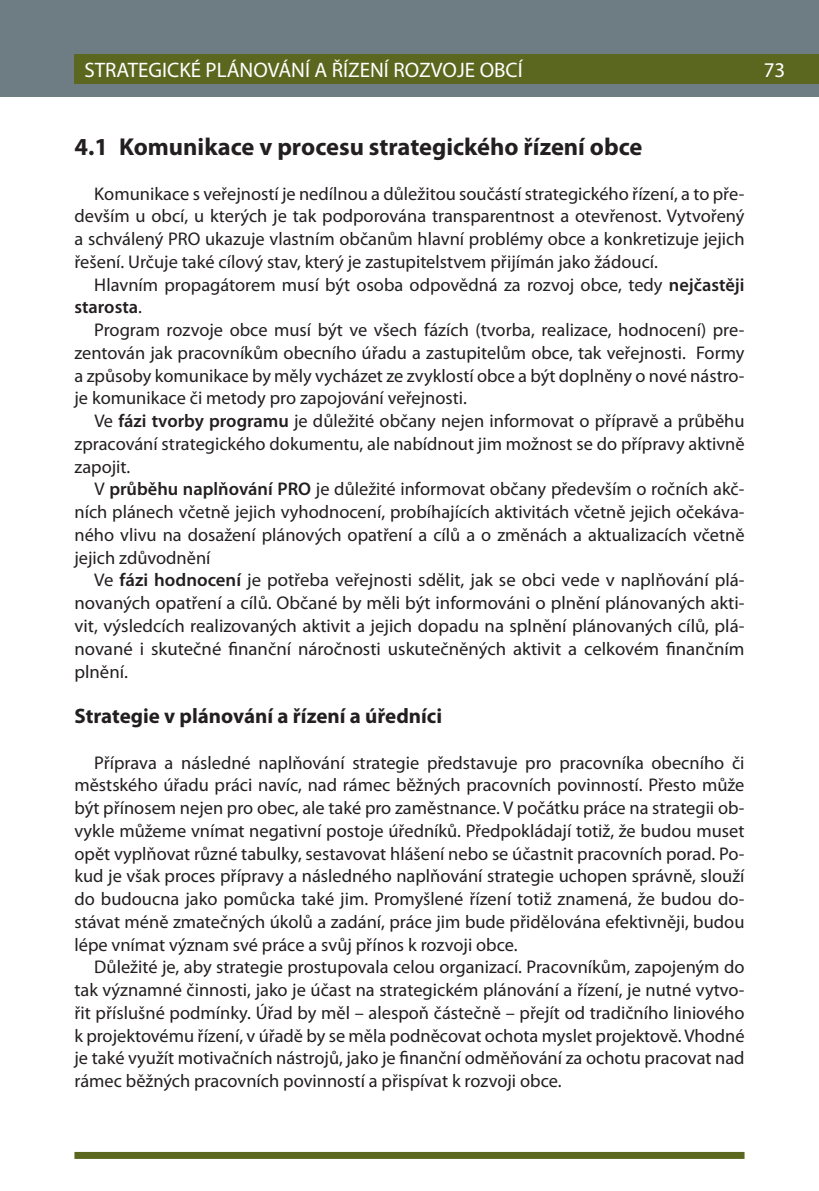
<style>
.page{position:relative;width:819px;height:1191px;background:#fff}
.page>*{position:absolute;margin:0;border:0;box-sizing:border-box;transform-origin:0 0}
.t1{font:700 24.5px "Myriad Pro";color:#231f20}
.t2{font:21px "Myriad Pro";color:#fff}
.t3{font:700 21px "Myriad Pro";color:#231f20}
.t4{font:18.38px/22.8px "Myriad Pro";color:#231f20;text-align:justify}
.s1{font-weight:600}
</style>
<div class="page">
<div style="left:0;top:0;width:819px;height:96px;background:#6e7d84"></div>
<div style="left:74px;top:1152px;width:670px;height:7px;background:#5b671e"></div>
<div style="left:74px;top:54px;width:745px;height:30px;background:#5b671e"></div>
<p class="t2" style="left:84px;top:57px;width:440px">STRATEGICKÉ PLÁNOVÁNÍ A ŘÍZENÍ ROZVOJE OBCÍ</p>
<p class="t2" style="left:763px;top:57px;width:23px">73</p>
<h1 class="t1" style="left:74px;top:130px;width:569px">4.1 Komunikace v procesu strategického řízení obce</h1>
<p class="t4" style="left:74px;top:182px;width:671px;text-indent:20px">Komunikace s veřejností je nedílnou a důležitou součástí strategického řízení, a to pře&shy;devším u obcí, u kterých je tak podporována transparentnost a otevřenost. Vytvořený a schválený PRO ukazuje vlastním občanům hlavní problémy obce a konkretizuje jejich řešení. Určuje také cílový stav, který je zastupitelstvem přijímán jako žádoucí.</p>
<p class="t4" style="left:74px;top:273px;width:671px;text-indent:20px">Hlavním propagátorem musí být osoba odpovědná za rozvoj obce, tedy <span class="s1">nejčastěji starosta</span>.</p>
<p class="t4" style="left:74px;top:318px;width:671px;text-indent:20px">Program rozvoje obce musí být ve všech fázích (tvorba, realizace, hodnocení) pre&shy;zentován jak pracovníkům obecního úřadu a zastupitelům obce, tak veřejnosti. Formy a způsoby komunikace by měly vycházet ze zvyklostí obce a být doplněny o nové nástro&shy;je komunikace či metody pro zapojování veřejnosti.</p>
<p class="t4" style="left:74px;top:409px;width:671px;text-indent:20px">Ve <span class="s1">fázi tvorby programu</span> je důležité občany nejen informovat o přípravě a průběhu zpracování strategického dokumentu, ale nabídnout jim možnost se do přípravy aktivně zapojit.</p>
<p class="t4" style="left:74px;top:477px;width:671px;text-indent:20px">V <span class="s1">průběhu naplňování PRO</span> je důležité informovat občany především o ročních akč&shy;ních plánech včetně jejich vyhodnocení, probíhajících aktivitách včetně jejich očekáva&shy;ného vlivu na dosažení plánových opatření a cílů a o změnách a aktualizacích včetně jejich zdůvodnění</p>
<p class="t4" style="left:74px;top:568px;width:671px;text-indent:20px">Ve <span class="s1">fázi hodnocení</span> je potřeba veřejnosti sdělit, jak se obci vede v naplňování plá&shy;novaných opatření a cílů. Občané by měli být informováni o plnění plánovaných akti&shy;vit, výsledcích realizovaných aktivit a jejich dopadu na splnění plánovaných cílů, plá&shy;nované i skutečné finanční náročnosti uskutečněných aktivit a celkovém finančním plnění.</p>
<p class="t3" style="left:74px;top:702px;width:369px">Strategie v plánování a řízení a úředníci</p>
<p class="t4" style="left:74px;top:750px;width:671px;text-indent:20px">Příprava a následné naplňování strategie představuje pro pracovníka obecního či městského úřadu práci navíc, nad rámec běžných pracovních povinností. Přesto může být přínosem nejen pro obec, ale také pro zaměstnance. V počátku práce na strategii ob&shy;vykle můžeme vnímat negativní postoje úředníků. Předpokládají totiž, že budou muset opět vyplňovat různé tabulky, sestavovat hlášení nebo se účastnit pracovních porad. Po&shy;kud je však proces přípravy a následného naplňování strategie uchopen správně, slouží do budoucna jako pomůcka také jim. Promyšlené řízení totiž znamená, že budou do&shy;stávat méně zmatečných úkolů a zadání, práce jim bude přidělována efektivněji, budou lépe vnímat význam své práce a svůj přínos k rozvoji obce.</p>
<p class="t4" style="left:74px;top:955px;width:671px;text-indent:20px">Důležité je, aby strategie prostupovala celou organizací. Pracovníkům, zapojeným do tak významné činnosti, jako je účast na strategickém plánování a řízení, je nutné vytvo&shy;řit příslušné podmínky. Úřad by měl – alespoň částečně – přejít od tradičního liniového k projektovému řízení, v úřadě by se měla podněcovat ochota myslet projektově. Vhodné je také využít motivačních nástrojů, jako je finanční odměňování za ochotu pracovat nad rámec běžných pracovních povinností a přispívat k rozvoji obce.</p>
</div>
